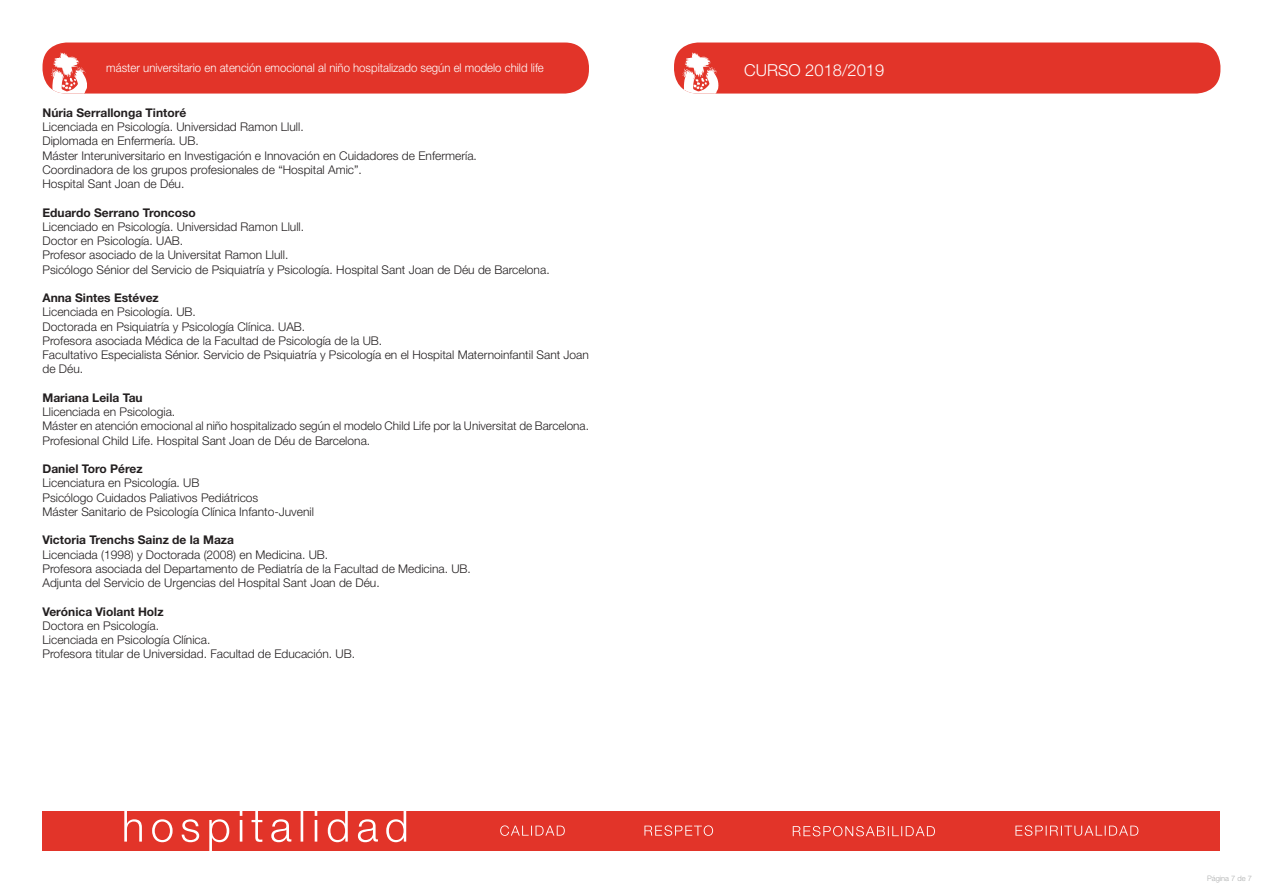
<style>
.page{position:relative;width:1263px;height:893px;background:#fff}
.page>*{position:absolute;margin:0;border:0;box-sizing:border-box;transform-origin:0 0}
.t1{font:300 16.5px "Helvetica Neue";color:#fff}
.t2{font:300 12px/14.2px "Helvetica Neue";color:#231f20}
.t3{font:700 12px "Helvetica Neue";color:#231f20}
.t4{font:300 12px "Helvetica Neue";color:#fff;scale:.95 1}
.t5{font:300 7.5px "Helvetica Neue";color:#aaacac}
</style>
<div class="page">
<div style="left:43px;top:43px;width:546px;height:51px;background:#e23429;border-radius:24px"></div>
<svg style="left:51px;top:52px;width:36px;height:42px"></svg>
<div style="left:674px;top:43px;width:546px;height:51px;background:#e23429;border-radius:24px"></div>
<svg style="left:683px;top:52px;width:36px;height:42px"></svg>
<div style="left:43px;top:811px;width:1177px;height:39px;background:#e23429"></div>
<svg style="left:124px;top:811px;width:282px;height:39px"></svg>
<svg style="left:500px;top:825px;width:65px;height:11px"></svg>
<svg style="left:644px;top:825px;width:69px;height:11px"></svg>
<svg style="left:793px;top:826px;width:142px;height:10px"></svg>
<svg style="left:1015px;top:825px;width:123px;height:11px"></svg>
<p class="t4" style="left:106px;top:60px;width:462px">máster universitario en atención emocional al niño hospitalizado según el modelo child life</p>
<h1 class="t1" style="left:744px;top:60px;width:142px">CURSO 2018/2019</h1>
<p class="t3" style="left:43px;top:105px;width:145px">Núria Serrallonga Tintoré</p>
<p class="t2" style="left:43px;top:119px;width:436px">Licenciada en Psicología. Universidad Ramon Llull.<br>Diplomada en Enfermería. UB.<br>Máster Interuniversitario en Investigación e Innovación en Cuidadores de Enfermería.<br>Coordinadora de los grupos profesionales de “Hospital Amic”.<br>Hospital Sant Joan de Déu.</p>
<p class="t3" style="left:43px;top:205px;width:155px">Eduardo Serrano Troncoso</p>
<p class="t2" style="left:43px;top:219px;width:509px">Licenciado en Psicología. Universidad Ramon Llull.<br>Doctor en Psicología. UAB.<br>Profesor asociado de la Universitat Ramon Llull.<br>Psicólogo Sénior del Servicio de Psiquiatría y Psicología. Hospital Sant Joan de Déu de Barcelona.</p>
<p class="t3" style="left:43px;top:290px;width:118px">Anna Sintes Estévez</p>
<p class="t2" style="left:43px;top:305px;width:548px">Licenciada en Psicología. UB.<br>Doctorada en Psiquiatría y Psicología Clínica. UAB.<br>Profesora asociada Médica de la Facultad de Psicología de la UB.<br>Facultativo Especialista Sénior. Servicio de Psiquiatría y Psicología en el Hospital Maternoinfantil Sant Joan de Déu.</p>
<p class="t3" style="left:43px;top:390px;width:102px">Mariana Leila Tau</p>
<p class="t2" style="left:43px;top:404px;width:548px">Llicenciada en Psicologia.<br>Máster en atención emocional al niño hospitalizado según el modelo Child Life por la Universitat de Barcelona.<br>Profesional Child Life. Hospital Sant Joan de Déu de Barcelona.</p>
<p class="t3" style="left:43px;top:461px;width:102px">Daniel Toro Pérez</p>
<p class="t2" style="left:43px;top:476px;width:273px">Licenciatura en Psicología. UB<br>Psicólogo Cuidados Paliativos Pediátricos<br>Máster Sanitario de Psicología Clínica Infanto-Juvenil</p>
<p class="t3" style="left:43px;top:533px;width:193px">Victoria Trenchs Sainz de la Maza</p>
<p class="t2" style="left:43px;top:547px;width:430px">Licenciada (1998) y Doctorada (2008) en Medicina. UB.<br>Profesora asociada del Departamento de Pediatría de la Facultad de Medicina. UB.<br>Adjunta del Servicio de Urgencias del Hospital Sant Joan de Déu.</p>
<p class="t3" style="left:43px;top:604px;width:123px">Verónica Violant Holz</p>
<p class="t2" style="left:43px;top:618px;width:314px">Doctora en Psicología.<br>Licenciada en Psicología Clínica.<br>Profesora titular de Universidad. Facultad de Educación. UB.</p>
<p class="t5" style="left:1207px;top:874px;width:46px">Página 7 de 7</p>
</div>
